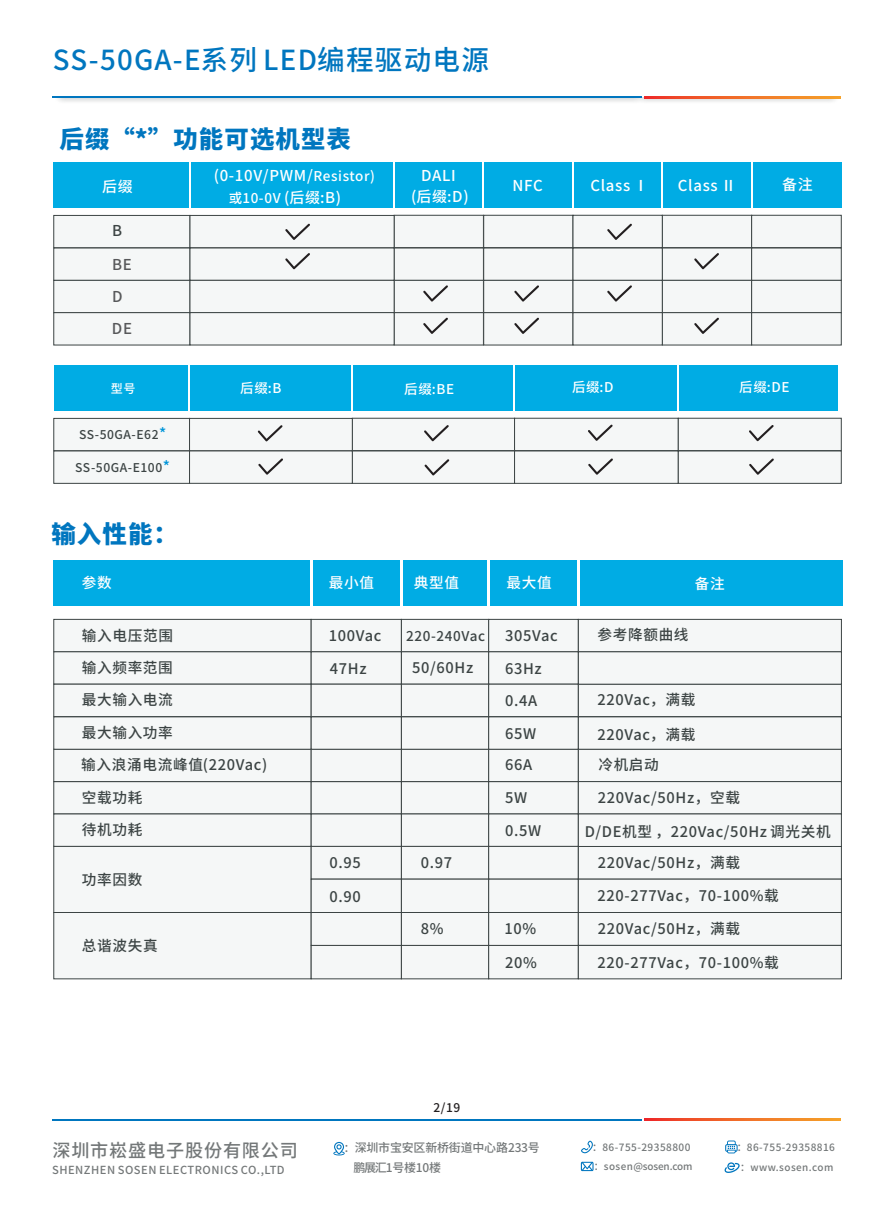
<style>
.page{position:relative;width:893px;height:1212px;background:#fff}
.page>*{position:absolute;margin:0;border:0;box-sizing:border-box;transform-origin:0 0}
.t1{font:500 27.6px "Source Han Sans CN";letter-spacing:.045em;color:#0076bf}
.t2{font:800 24.45px "Source Han Sans CN";letter-spacing:.045em;color:#0076bf}
.t3{font:500 18.15px "Source Han Sans CN";letter-spacing:.045em;color:#747879}
.t4{font:500 15px/21.8px "Source Han Sans CN";letter-spacing:.045em;color:#fff;text-align:center}
.t5{font:500 15px/32.1px "Source Han Sans CN";color:#57585a}
.t6{font:15px "Source Han Sans CN";color:#fff}
.t7{font:500 15px "Source Han Sans CN";color:#3c4444}
.t8{font:500 14.7px/32.2px "Source Han Sans CN";letter-spacing:.045em;color:#3c4444}
.t9{font:500 14.7px "Source Han Sans CN";letter-spacing:.045em;color:#fff}
.t10{font:500 13.5px "Source Han Sans CN";letter-spacing:.045em;color:#fff}
.t11{font:13.5px "Source Han Sans CN";letter-spacing:.045em;color:#fff}
.t12{font:500 13.5px "Source Han Sans CN";letter-spacing:.045em;color:#3c4444}
.t13{font:500 12.15px "Source Han Sans CN";letter-spacing:.045em;color:#3c4444}
.t14{font:12.15px "Source Han Sans CN";color:#fff}
.t15{font:500 12px "Source Han Sans CN";letter-spacing:-.02em;color:#747879}
.t16{font:12px "Source Han Sans CN";letter-spacing:-.02em;color:#747879}
.t17{font:500 12px "Source Han Sans CN";color:#231f20}
.t18{font:500 11.1px "Source Han Sans CN";letter-spacing:.045em;color:#747879}
.t19{font:500 10.05px "Source Han Sans CN";letter-spacing:.045em;color:#747879}
.t20{font:500 9.9px "Source Han Sans CN";letter-spacing:-.01em;color:#747879}
.t21{font:500 9.9px "Source Han Sans CN";letter-spacing:.045em;color:#747879}
.s1{font-size:13.5px}
.s2{font-size:15px}
.s3{font-weight:400}
.s4{font-weight:500}
.s5{font-size:15px;color:#0095d9}
.s6{font-size:10.95px}
</style>
<div class="page">
<img style="left:58px;top:98px;width:782px;height:4px">
<hr style="left:53px;top:97px;width:589px;height:1px;background:#0076bf">
<svg style="left:644px;top:97px;width:196px;height:1px"></svg>
<div style="left:53px;top:560px;width:789px;height:46px;background:#00ace4"></div>
<hr style="left:401px;top:559px;width:2px;height:59px;background:#fff">
<hr style="left:487px;top:559px;width:3px;height:60px;background:#fff">
<hr style="left:578px;top:559px;width:2px;height:59px;background:#fff">
<hr style="left:310px;top:557px;width:3px;height:60px;background:#fff">
<svg style="left:53px;top:618px;width:789px;height:362px"></svg>
<div style="left:54px;top:162px;width:140px;height:46px;background:#00ace4"></div>
<div style="left:396px;top:162px;width:85px;height:45px;background:#00ace4"></div>
<div style="left:476px;top:162px;width:94px;height:45px;background:#00ace4"></div>
<div style="left:753px;top:162px;width:88px;height:46px;background:#00ace4"></div>
<div style="left:191px;top:162px;width:209px;height:45px;background:#00ace4"></div>
<div style="left:664px;top:162px;width:92px;height:45px;background:#00ace4"></div>
<div style="left:567px;top:162px;width:101px;height:45px;background:#00ace4"></div>
<svg style="left:53px;top:214px;width:789px;height:132px"></svg>
<div style="left:54px;top:365px;width:141px;height:45px;background:#00ace4"></div>
<div style="left:343px;top:365px;width:169px;height:45px;background:#00ace4"></div>
<div style="left:508px;top:365px;width:169px;height:45px;background:#00ace4"></div>
<div style="left:191px;top:365px;width:159px;height:45px;background:#00ace4"></div>
<svg style="left:53px;top:417px;width:789px;height:67px"></svg>
<div style="left:675px;top:365px;width:163px;height:45px;background:#00ace4"></div>
<hr style="left:189px;top:154px;width:1px;height:60px;background:#fff">
<hr style="left:393px;top:153px;width:2px;height:59px;background:#fff">
<hr style="left:483px;top:152px;width:1px;height:60px;background:#fff">
<hr style="left:572px;top:151px;width:1px;height:60px;background:#fff">
<hr style="left:661px;top:152px;width:2px;height:60px;background:#fff">
<hr style="left:751px;top:151px;width:1px;height:59px;background:#fff">
<hr style="left:189px;top:356px;width:1px;height:60px;background:#fff">
<hr style="left:352px;top:356px;width:1px;height:59px;background:#fff">
<hr style="left:514px;top:355px;width:1px;height:59px;background:#fff">
<hr style="left:678px;top:354px;width:1px;height:59px;background:#fff">
<svg style="left:333px;top:1142px;width:12px;height:13px"></svg>
<svg style="left:581px;top:1140px;width:12px;height:13px"></svg>
<svg style="left:725px;top:1140px;width:13px;height:13px"></svg>
<svg style="left:724px;top:1162px;width:16px;height:11px"></svg>
<svg style="left:581px;top:1162px;width:12px;height:9px"></svg>
<hr style="left:53px;top:1119px;width:589px;height:1px;background:#0076bf">
<svg style="left:644px;top:1119px;width:196px;height:1px"></svg>
<h1 class="t1" style="left:53px;top:46px;width:438px">SS-50GA-E系列 LED编程驱动电源</h1>
<h2 class="t2" style="left:59px;top:127px;width:293px">后缀“*”功能可选机型表</h2>
<p class="t6" style="left:102px;top:179px;width:32px">后缀</p>
<p class="t7" style="left:112px;top:223px;width:12px">B</p>
<p class="t5" style="left:112px;top:248px;width:22px">BE<br>D<br>DE</p>
<p class="t4" style="left:214px;top:164px;width:163px">(0-10V/PWM/<span class="s1">Resistor)</span></p>
<p class="t10" style="left:229px;top:191px;width:114px">或10-0V <span class="s2">(后缀:B)</span></p>
<p class="t4" style="left:411px;top:164px;width:59px">DALI<br>(后缀:D)</p>
<p class="t4" style="left:678px;top:175px;width:60px">Class Ⅱ</p>
<p class="t4" style="left:513px;top:175px;width:32px">NFC</p>
<p class="t4" style="left:590px;top:175px;width:60px">Class Ⅰ</p>
<p class="t9" style="left:695px;top:177px;width:31px">备注</p>
<p class="t4" style="left:782px;top:173px;width:32px">备注</p>
<p class="t14" style="left:111px;top:382px;width:26px">型号</p>
<p class="t11" style="left:240px;top:381px;width:43px">后缀:B</p>
<p class="t11" style="left:404px;top:382px;width:51px">后缀:BE</p>
<p class="t10" style="left:572px;top:380px;width:43px">后缀<span class="s3">:D</span></p>
<p class="t11" style="left:739px;top:380px;width:52px"><span class="s4">后缀</span>:DE</p>
<p class="t13" style="left:79px;top:428px;width:89px">SS-50GA-E62<span class="s5">*</span></p>
<p class="t13" style="left:75px;top:461px;width:96px">SS-50GA-E100<span class="s5">*</span></p>
<h2 class="t2" style="left:51px;top:521px;width:128px">输入性能：</h2>
<p class="t9" style="left:82px;top:575px;width:31px">参数</p>
<p class="t9" style="left:329px;top:575px;width:47px">最小值</p>
<p class="t9" style="left:414px;top:575px;width:47px">典型值</p>
<p class="t9" style="left:506px;top:575px;width:47px">最大值</p>
<p class="t9" style="left:695px;top:576px;width:31px">备注</p>
<p class="t8" style="left:82px;top:619px;width:93px">输入电压范围输入频率范围</p>
<p class="t8" style="left:82px;top:684px;width:93px">最大输入电流</p>
<p class="t8" style="left:597px;top:618px;width:93px">参考降额曲线</p>
<p class="t8" style="left:505px;top:619px;width:54px">305Vac</p>
<p class="t8" style="left:505px;top:652px;width:38px">63Hz</p>
<p class="t8" style="left:505px;top:684px;width:34px">0.4A</p>
<p class="t8" style="left:329px;top:619px;width:54px">100Vac</p>
<p class="t8" style="left:330px;top:652px;width:38px">47Hz</p>
<p class="t12" style="left:406px;top:629px;width:80px">220-240Vac</p>
<p class="t8" style="left:412px;top:651px;width:63px">50/60Hz</p>
<p class="t8" style="left:597px;top:684px;width:99px">220Vac<span class="s3">，满载</span></p>
<p class="t8" style="left:82px;top:716px;width:93px">最大输入功率</p>
<p class="t8" style="left:505px;top:717px;width:33px">65W</p>
<p class="t8" style="left:81px;top:748px;width:188px">输入浪涌电流峰值(220Vac)</p>
<p class="t8" style="left:82px;top:781px;width:62px">空载功耗</p>
<p class="t8" style="left:505px;top:748px;width:29px">66A</p>
<p class="t8" style="left:505px;top:781px;width:24px">5W</p>
<p class="t8" style="left:82px;top:813px;width:62px">待机功耗</p>
<p class="t8" style="left:505px;top:814px;width:38px">0.5W</p>
<p class="t8" style="left:82px;top:863px;width:62px">功率因数</p>
<p class="t8" style="left:82px;top:929px;width:77px">总谐波失真</p>
<p class="t8" style="left:329px;top:846px;width:33px">0.95</p>
<p class="t8" style="left:329px;top:880px;width:33px">0.90</p>
<p class="t8" style="left:421px;top:846px;width:33px">0.97</p>
<p class="t8" style="left:421px;top:912px;width:24px">8%</p>
<p class="t8" style="left:505px;top:912px;width:33px">10%</p>
<p class="t8" style="left:505px;top:946px;width:33px">20%</p>
<p class="t8" style="left:597px;top:718px;width:99px">220Vac<span class="s3">，满载</span></p>
<p class="t8" style="left:598px;top:748px;width:62px">冷机启动</p>
<p class="t8" style="left:598px;top:781px;width:144px">220Vac/50Hz，空载</p>
<p class="t8" style="left:585px;top:815px;width:248px">D/DE<span class="s3">机型 ，</span>220Vac/50Hz <span class="s3">调光关机</span></p>
<p class="t8" style="left:598px;top:846px;width:144px">220Vac/50Hz，满载</p>
<p class="t8" style="left:597px;top:880px;width:183px">220-277Vac，70-100%载<br>220Vac/50Hz，满载</p>
<p class="t8" style="left:597px;top:946px;width:183px">220-277Vac<span class="s3">，</span>70-100%<span class="s3">载</span></p>
<p class="t17" style="left:433px;top:1101px;width:28px">2/19</p>
<p class="t3" style="left:52px;top:1141px;width:247px">深圳市崧盛电子股份有限公司</p>
<p class="t18" style="left:52px;top:1164px;width:234px">SHENZHEN SOSEN ELECTRONICS CO.,LTD</p>
<p class="t15" style="left:344px;top:1142px;width:197px"><span class="s6">：</span>深圳市宝安区新桥街道中心路233<span class="s3">号</span></p>
<p class="t19" style="left:592px;top:1142px;width:100px">：86-755-29358800</p>
<p class="t16" style="left:353px;top:1161px;width:89px"><span class="s4">鹏展汇</span>1号楼10楼</p>
<p class="t19" style="left:737px;top:1142px;width:100px">：86-755-29358816</p>
<p class="t20" style="left:594px;top:1161px;width:100px">：sosen@sosen.com</p>
<p class="t21" style="left:740px;top:1162px;width:95px"><span class="s3">：</span>www.sosen.com</p>
</div>
